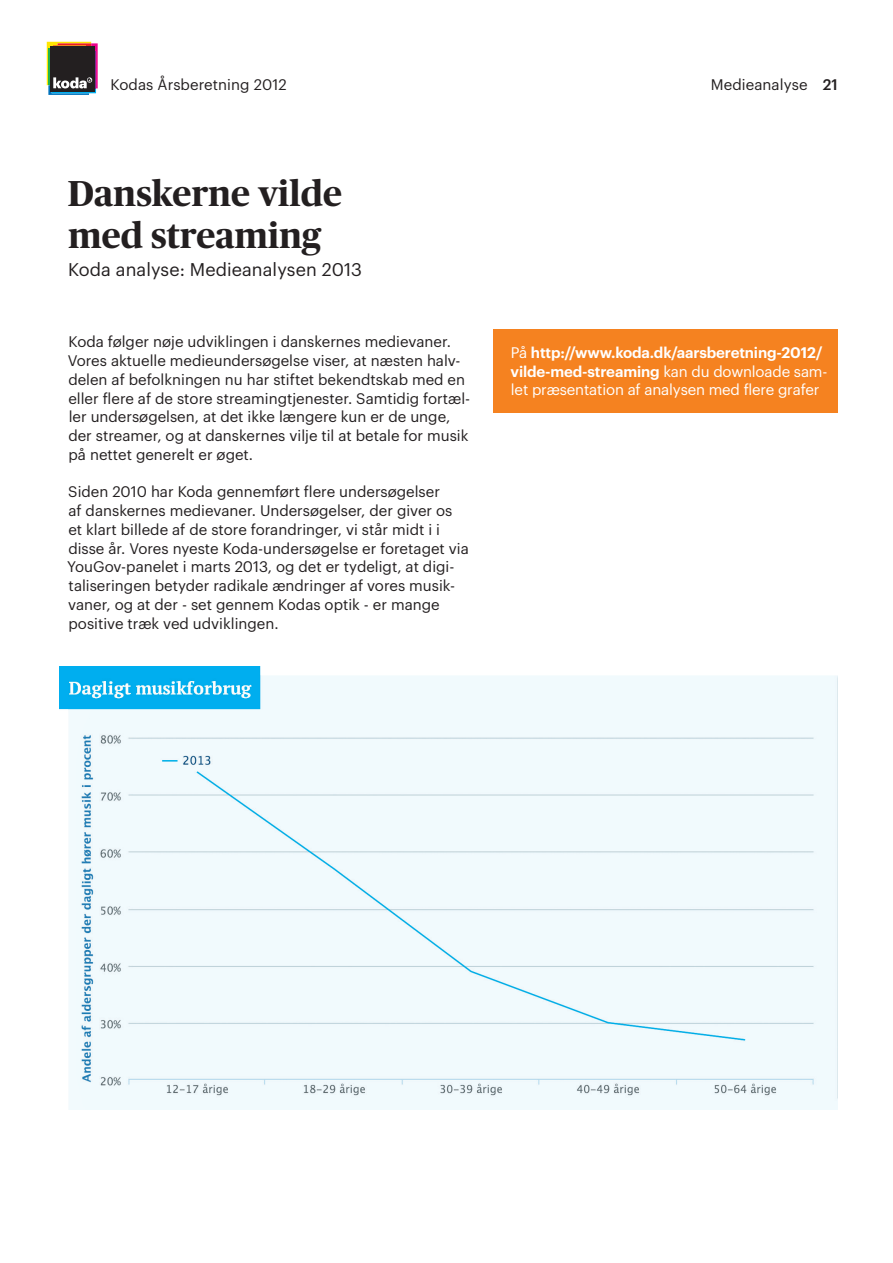
<style>
.page{position:relative;width:893px;height:1263px;background:#fff}
.page>*{position:absolute;margin:0;border:0;box-sizing:border-box;transform-origin:0 0}
.Overskrift{font:700 36px/42px "Publico";letter-spacing:.005em;color:#231f20}
.Paragraph_Style_1{font:18px "Graphik";letter-spacing:.005em;color:#231f20}
.Brødtekst{font:15px/18.8px "Graphik";color:#231f20}
.Mellem{font:15px/18.8px "Graphik";letter-spacing:-.01em;color:#fff}
.Tabel{font:15px "Graphik";letter-spacing:.005em;color:#231f20}
.s1{font-weight:500}
.s2{font-weight:600}
</style>
<div class="page">
<svg style="left:47px;top:42px;width:51px;height:53px"></svg>
<div style="left:493px;top:329px;width:345px;height:83px;background:#f58220"></div>
<img style="left:60px;top:666px;width:778px;height:443px">
<p class="Tabel" style="left:111px;top:74px;width:178px">Kodas Årsberetning 2012</p>
<p class="Tabel" style="left:711px;top:74px;width:128px">Medieanalyse <span class="s1">21</span></p>
<p class="Overskrift" style="left:68px;top:172px;width:276px">Danskerne vilde med streaming</p>
<p class="Paragraph_Style_1" style="left:68px;top:256px;width:295px">Koda analyse: Medieanalysen 2013</p>
<p class="Brødtekst" style="left:68px;top:331px;width:404px">Koda følger nøje udviklingen i danskernes medievaner.<br>Vores aktuelle medieundersøgelse viser, at næsten halv&shy;delen af befolkningen nu har stiftet bekendtskab med en eller flere af de store streamingtjenester. Samtidig fortæl&shy;ler undersøgelsen, at det ikke længere kun er de unge, der streamer, og at danskernes vilje til at betale for musik på nettet generelt er øget.</p>
<p class="Brødtekst" style="left:67px;top:481px;width:403px">Siden 2010 har Koda gennemført flere undersøgelser<br>af danskernes medievaner. Undersøgelser, der giver os et klart billede af de store forandringer, vi står midt i i disse år. Vores nyeste Koda-undersøgelse er foretaget via YouGov-panelet i marts 2013, og det er tydeligt, at digi&shy;taliseringen betyder radikale ændringer af vores musik&shy;vaner, og at der - set gennem Kodas optik - er mange positive træk ved udviklingen.</p>
<p class="Mellem" style="left:511px;top:342px;width:318px">På <span class="s2">http://www.koda.dk/aarsberetning-2012/ vilde-med-streaming</span> kan du downloade sam&shy;let præsentation af analysen med flere grafer</p>
</div>
